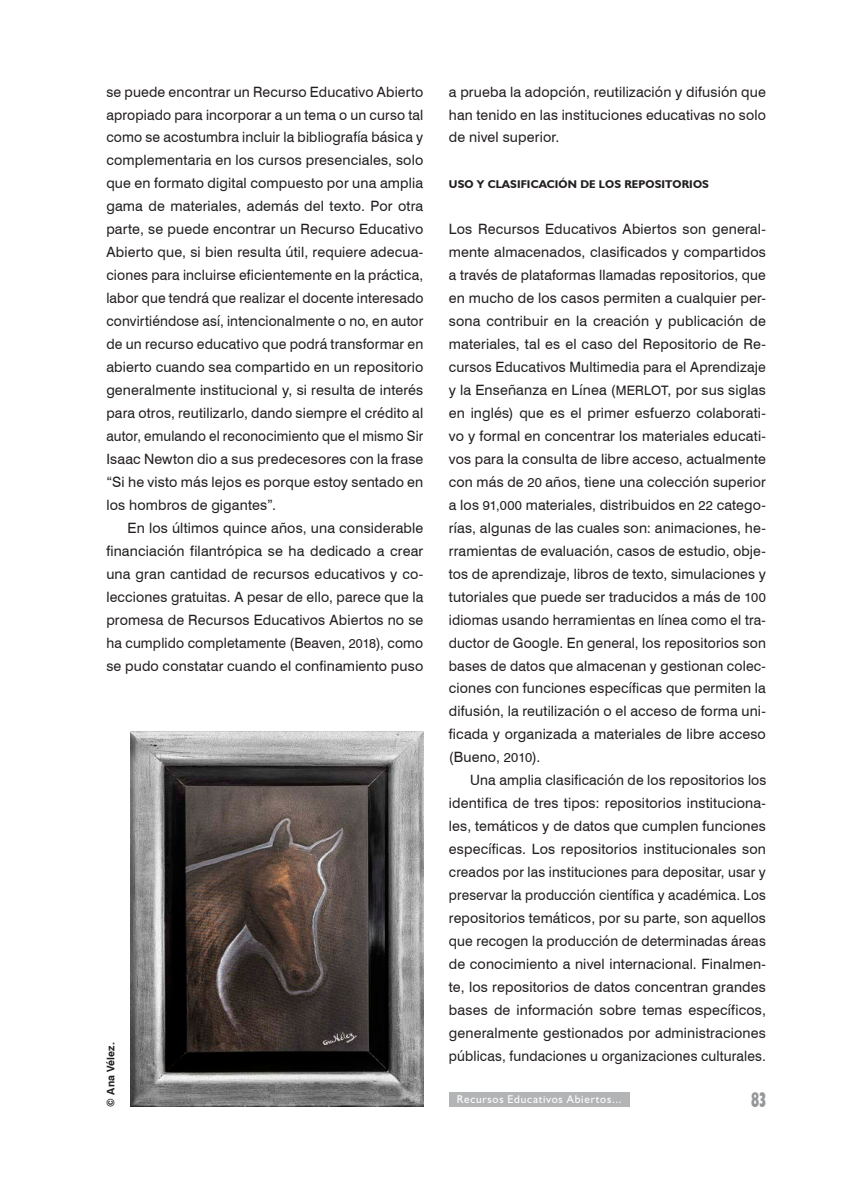
<style>
.page{position:relative;width:851px;height:1191px;background:#fff}
.page>*{position:absolute;margin:0;border:0;box-sizing:border-box;transform-origin:0 0}
.t1{font:700 condensed 21px "Humanist 521 BT Xtra";color:#949698;scale:.75 1}
.t2{font:14.25px/23px "Swiss 721 BT";letter-spacing:.01em;color:#231f20;text-align:justify}
.t3{font:700 11.25px "Humanist 521 BT";letter-spacing:.01em;color:#231f20}
.t4{font:11.25px "Humanist 521 BT";letter-spacing:.07em;color:#fff}
.t5{font:700 10.5px "Swiss 721 BT";letter-spacing:.005em;color:#231f20}
.s1{font-size:13.05px}
.s2{font-weight:800}
</style>
<div class="page">
<div style="left:449px;top:1092px;width:180px;height:14px;background:#b2b4b6"></div>
<img style="left:130px;top:731px;width:293px;height:375px">
<p class="t2" style="left:106px;top:79px;width:318px">se puede encontrar un Recurso Educativo Abierto apropiado para incorporar a un tema o un curso tal como se acostumbra incluir la bibliografía básica y complementaria en los cursos presenciales, solo que en formato digital compuesto por una amplia gama de materiales, además del texto. Por otra parte, se puede encontrar un Recurso Educativo Abierto que, si bien resulta útil, requiere adecua&shy;ciones para incluirse eficientemente en la práctica, labor que tendrá que realizar el docente interesado convirtiéndose así, intencionalmente o no, en autor de un recurso educativo que podrá transformar en abierto cuando sea compartido en un repositorio generalmente institucional y, si resulta de interés para otros, reutilizarlo, dando siempre el crédito al autor, emulando el reconocimiento que el mismo Sir Isaac Newton dio a sus predecesores con la frase “Si he visto más lejos es porque estoy sentado en los hombros de gigantes”.</p>
<p class="t2" style="left:106px;top:515px;width:318px;text-indent:21px">En los últimos quince años, una considerable financiación filantrópica se ha dedicado a crear una gran cantidad de recursos educativos y co&shy;lecciones gratuitas. A pesar de ello, parece que la promesa de Recursos Educativos Abiertos no se ha cumplido completamente (Beaven, <span class="s1">2018</span>), como se pudo constatar cuando el confinamiento puso</p>
<p class="t5" style="left:103px;top:1106px;width:66px;rotate:-90deg"><span class="s2">©</span> Ana Vélez.</p>
<p class="t2" style="left:449px;top:79px;width:318px">a prueba la adopción, reutilización y difusión que han tenido en las instituciones educativas no solo de nivel superior.</p>
<p class="t3" style="left:449px;top:177px;width:261px">USO Y CLASIFICACIÓN DE LOS REPOSITORIOS</p>
<p class="t2" style="left:449px;top:217px;width:318px">Los Recursos Educativos Abiertos son general&shy;mente almacenados, clasificados y compartidos a través de plataformas llamadas repositorios, que en mucho de los casos permiten a cualquier per&shy;sona contribuir en la creación y publicación de materiales, tal es el caso del Repositorio de Re&shy;cursos Educativos Multimedia para el Aprendizaje y la Enseñanza en Línea (<span class="s1">MERLOT</span>, por sus siglas en inglés) que es el primer esfuerzo colaborati&shy;vo y formal en concentrar los materiales educati&shy;vos para la consulta de libre acceso, actualmente con más de <span class="s1">20</span> años, tiene una colección superior a los <span class="s1">91,000</span> materiales, distribuidos en <span class="s1">22</span> catego&shy;rías, algunas de las cuales son: animaciones, he&shy;rramientas de evaluación, casos de estudio, obje&shy;tos de aprendizaje, libros de texto, simulaciones y tutoriales que puede ser traducidos a más de <span class="s1">100 </span>idiomas usando herramientas en línea como el tra&shy;ductor de Google. En general, los repositorios son bases de datos que almacenan y gestionan colec&shy;ciones con funciones específicas que permiten la difusión, la reutilización o el acceso de forma uni&shy;ficada y organizada a materiales de libre acceso (Bueno, <span class="s1">2010</span>).</p>
<p class="t2" style="left:449px;top:768px;width:319px;text-indent:21px">Una amplia clasificación de los repositorios los identifica de tres tipos: repositorios instituciona&shy;les, temáticos y de datos que cumplen funciones específicas. Los repositorios institucionales son creados por las instituciones para depositar, usar y preservar la producción científica y académica. Los repositorios temáticos, por su parte, son aquellos que recogen la producción de determinadas áreas de conocimiento a nivel internacional. Finalmen&shy;te, los repositorios de datos concentran grandes bases de información sobre temas específicos, generalmente gestionados por administraciones públicas, fundaciones u organizaciones culturales.</p>
<p class="t4" style="left:457px;top:1092px;width:166px">Recursos Educativos Abiertos...</p>
<h1 class="t1" style="left:751px;top:1086px;width:21px">83</h1>
</div>
